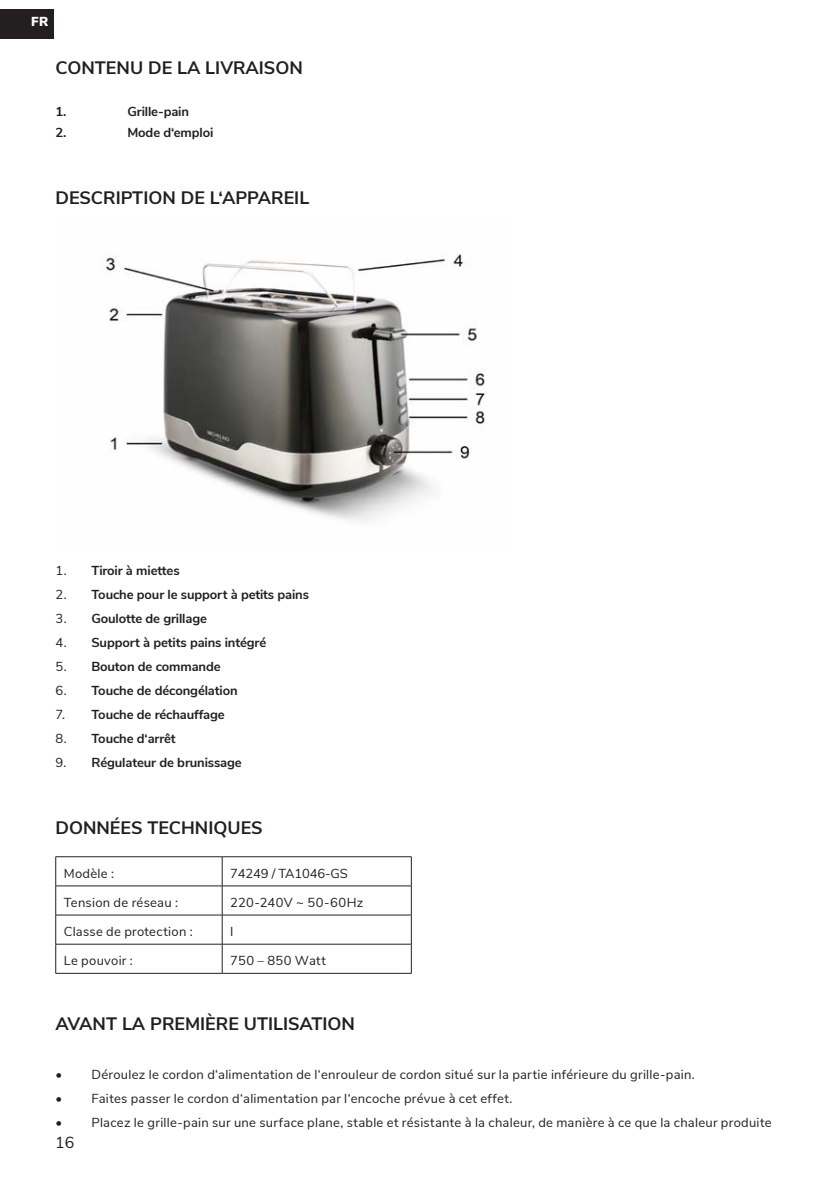
<style>
.page{position:relative;width:838px;height:1190px;background:#fff}
.page>*{position:absolute;margin:0;border:0;box-sizing:border-box;transform-origin:0 0}
.t1{font:700 18px "Nunito Sans";color:#231f20}
.t2{font:16px "Nunito Sans";color:#231f20}
.t3{font:13px "Nunito Sans";letter-spacing:.02em;color:#231f20}
.t4{font:700 13px "Nunito Sans";letter-spacing:-.01em;color:#231f20}
.t5{font:13px "Nunito Sans";letter-spacing:-.01em;color:#231f20}
.t6{font:900 13px "Nunito Sans";color:#fff}
.s1{font-weight:400}
</style>
<div class="page">
<div style="left:0;top:9px;width:54px;height:30px;background:#231f20"></div>
<img style="left:102px;top:254px;width:383px;height:268px">
<hr style="left:55px;top:856px;width:167px;height:1px;background:#231f20">
<hr style="left:222px;top:856px;width:190px;height:1px;background:#231f20">
<hr style="left:55px;top:886px;width:167px;height:1px;background:#231f20">
<hr style="left:222px;top:886px;width:190px;height:1px;background:#231f20">
<hr style="left:55px;top:915px;width:167px;height:1px;background:#231f20">
<hr style="left:222px;top:915px;width:190px;height:1px;background:#231f20">
<hr style="left:55px;top:944px;width:167px;height:1px;background:#231f20">
<svg style="left:55px;top:857px;width:1px;height:116px"></svg>
<hr style="left:222px;top:944px;width:190px;height:1px;background:#231f20">
<svg style="left:222px;top:857px;width:1px;height:116px"></svg>
<svg style="left:411px;top:857px;width:1px;height:116px"></svg>
<hr style="left:55px;top:973px;width:167px;height:1px;background:#231f20">
<hr style="left:222px;top:973px;width:190px;height:1px;background:#231f20">
<p class="t6" style="left:31px;top:12px;width:19px">FR</p>
<h1 class="t1" style="left:55px;top:54px;width:249px">CONTENU DE LA LIVRAISON</h1>
<p class="t4" style="left:55px;top:102px;width:12px">1.</p>
<p class="t4" style="left:127px;top:102px;width:63px">Grille-pain</p>
<p class="t4" style="left:55px;top:123px;width:12px">2.</p>
<p class="t4" style="left:127px;top:123px;width:87px">Mode d‘emploi</p>
<h1 class="t1" style="left:55px;top:184px;width:255px">DESCRIPTION DE L‘APPAREIL</h1>
<p class="t4" style="left:55px;top:561px;width:126px"><span class="s1">1.</span> Tiroir à miettes</p>
<p class="t4" style="left:55px;top:585px;width:255px"><span class="s1">2.</span> Touche pour le support à petits pains</p>
<p class="t4" style="left:55px;top:609px;width:153px"><span class="s1">3.</span> Goulotte de grillage</p>
<p class="t4" style="left:55px;top:633px;width:212px"><span class="s1">4.</span> Support à petits pains intégré</p>
<p class="t4" style="left:55px;top:657px;width:167px"><span class="s1">5.</span> Bouton de commande</p>
<p class="t4" style="left:55px;top:681px;width:184px"><span class="s1">6.</span> Touche de décongélation</p>
<p class="t4" style="left:55px;top:705px;width:171px"><span class="s1">7.</span> Touche de réchauffage</p>
<p class="t4" style="left:55px;top:729px;width:122px"><span class="s1">8.</span> Touche d‘arrêt</p>
<p class="t4" style="left:55px;top:753px;width:188px"><span class="s1">9.</span> Régulateur de brunissage</p>
<h1 class="t1" style="left:55px;top:814px;width:209px">DONNÉES TECHNIQUES</h1>
<p class="t3" style="left:64px;top:864px;width:52px">Modèle :</p>
<p class="t5" style="left:230px;top:864px;width:119px">74249 / TA1046-GS</p>
<p class="t3" style="left:64px;top:893px;width:116px">Tension de réseau :</p>
<p class="t3" style="left:230px;top:893px;width:135px">220-240V ~ 50-60Hz</p>
<p class="t3" style="left:64px;top:922px;width:130px">Classe de protection :</p>
<p class="t3" style="left:230px;top:922px;width:5px">I</p>
<p class="t3" style="left:64px;top:951px;width:71px">Le pouvoir :</p>
<p class="t3" style="left:230px;top:951px;width:97px">750 – 850 Watt</p>
<h1 class="t1" style="left:55px;top:1010px;width:301px">AVANT LA PREMIÈRE UTILISATION</h1>
<p class="t3" style="left:55px;top:1065px;width:641px">• Déroulez le cordon d‘alimentation de l‘enrouleur de cordon situé sur la partie inférieure du grille-pain.</p>
<p class="t3" style="left:55px;top:1089px;width:458px">• Faites passer le cordon d‘alimentation par l‘encoche prévue à cet effet.</p>
<p class="t3" style="left:55px;top:1113px;width:717px">• Placez le grille-pain sur une surface plane, stable et résistante à la chaleur, de manière à ce que la chaleur produite</p>
<p class="t2" style="left:55px;top:1131px;width:21px">16</p>
</div>
